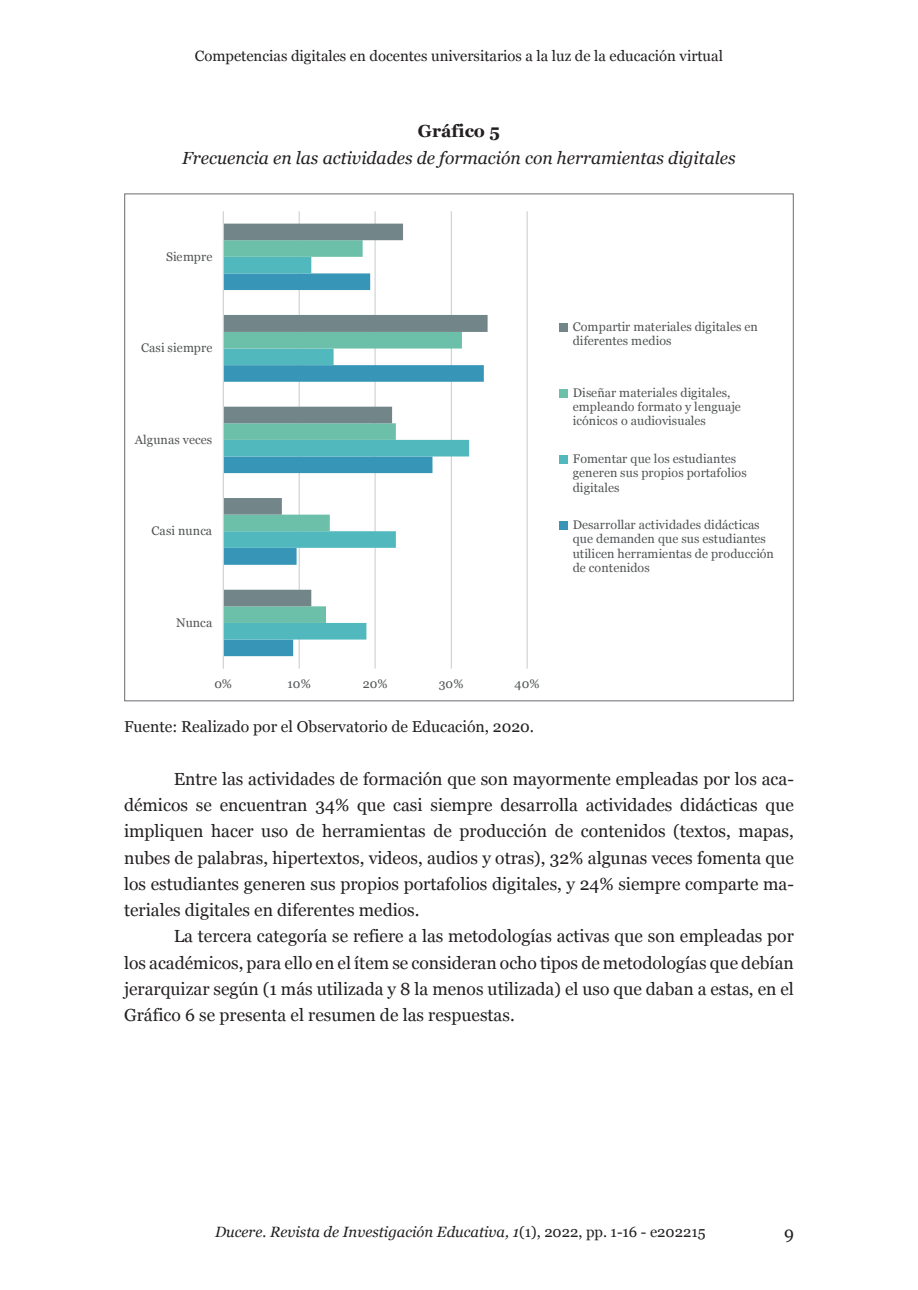
<style>
.page{position:relative;width:918px;height:1290px;background:#fff}
.page>*{position:absolute;margin:0;border:0;box-sizing:border-box;transform-origin:0 0}
._01-Texto_general{font:17.5px/26.2px "Georgia";color:#231f20;text-align:justify}
._10b-Cuadro_título-2{font:italic 17.5px "Georgia";color:#231f20}
._10a-Cuadro_título-1{font:700 17.5px "Georgia";color:#231f20}
._10c-Notas_cuadros{font:15.75px "Georgia";color:#231f20}
.t1{font:14.88px "Georgia";color:#231f20}
.t2{font:italic 14.88px "Georgia";color:#231f20}
.t3{font:12.42px/14.3px "Georgia";letter-spacing:.005em;color:#515455}
.s1{font-style:normal}
</style>
<div class="page">
<hr style="left:299px;top:211px;width:1px;height:458px;background:#d1d2d4">
<hr style="left:374px;top:211px;width:2px;height:458px;background:#d1d2d4">
<hr style="left:451px;top:211px;width:1px;height:458px;background:#d1d2d4">
<hr style="left:526px;top:211px;width:2px;height:458px;background:#d1d2d4">
<svg style="left:224px;top:639px;width:227px;height:17px"></svg>
<svg style="left:224px;top:623px;width:227px;height:16px;fill:#51b8bd"></svg>
<svg style="left:224px;top:606px;width:227px;height:17px"></svg>
<svg style="left:224px;top:224px;width:263px;height:382px"></svg>
<hr style="left:223px;top:211px;width:1px;height:458px;background:#d1d2d4">
<div style="left:559px;top:323px;width:9px;height:9px;background:#728689"></div>
<div style="left:559px;top:389px;width:9px;height:9px;background:#6cc0a9"></div>
<div style="left:559px;top:455px;width:9px;height:9px;background:#51b8bd"></div>
<div style="left:559px;top:521px;width:9px;height:9px;background:#3795b7"></div>
<p class="t1" style="left:195px;top:45px;width:529px">Competencias digitales en docentes universitarios a la luz de la educación virtual</p>
<p class="_10a-Cuadro_título-1" style="left:418px;top:118px;width:84px">Gráfico 5</p>
<p class="_10b-Cuadro_título-2" style="left:182px;top:145px;width:555px">Frecuencia en las actividades de formación con herramientas digitales</p>
<p class="t3" style="left:166px;top:249px;width:48px">Siempre</p>
<p class="t3" style="left:141px;top:340px;width:73px">Casi siempre</p>
<p class="t3" style="left:135px;top:432px;width:79px">Algunas veces</p>
<p class="t3" style="left:152px;top:523px;width:62px">Casi nunca</p>
<p class="t3" style="left:176px;top:615px;width:38px">Nunca</p>
<p class="t3" style="left:214px;top:676px;width:19px">0%</p>
<p class="t3" style="left:288px;top:676px;width:25px">10%</p>
<p class="t3" style="left:363px;top:676px;width:26px">20%</p>
<p class="t3" style="left:439px;top:676px;width:26px">30%</p>
<p class="t3" style="left:514px;top:676px;width:26px">40%</p>
<p class="t3" style="left:573px;top:319px;width:187px">Compartir materiales digitales en diferentes medios</p>
<p class="t3" style="left:573px;top:385px;width:170px">Diseñar materiales digitales, empleando formato y lenguaje icónicos o audiovisuales</p>
<p class="t3" style="left:573px;top:451px;width:175px">Fomentar que los estudiantes generen sus propios portafolios digitales</p>
<p class="t3" style="left:573px;top:517px;width:203px">Desarrollar actividades didácticas que demanden que sus estudiantes utilicen herramientas de producción de contenidos</p>
<p class="_10c-Notas_cuadros" style="left:124px;top:715px;width:411px">Fuente: Realizado por el Observatorio de Educación, 2020.</p>
<p class="_01-Texto_general" style="left:124px;top:765px;width:671px;text-indent:50px">Entre las actividades de formación que son mayormente empleadas por los aca&shy;démicos se encuentran 34% que casi siempre desarrolla actividades didácticas que impliquen hacer uso de herramientas de producción de contenidos (textos, mapas, nubes de palabras, hipertextos, videos, audios y otras), 32% algunas veces fomenta que los estudiantes generen sus propios portafolios digitales, y 24% siempre comparte ma&shy;teriales digitales en diferentes medios.</p>
<p class="_01-Texto_general" style="left:124px;top:922px;width:671px;text-indent:50px">La tercera categoría se refiere a las metodologías activas que son empleadas por los académicos, para ello en el ítem se consideran ocho tipos de metodologías que debían jerarquizar según (1 más utilizada y 8 la menos utilizada) el uso que daban a estas, en el Gráfico 6 se presenta el resumen de las respuestas.</p>
<p class="t2" style="left:215px;top:1221px;width:492px">Ducere. Revista de Investigación Educativa, 1<span class="s1">(1), 2022, pp. 1-16 - e202215</span></p>
<p class="_01-Texto_general" style="left:784px;top:1219px;width:11px">9</p>
</div>
